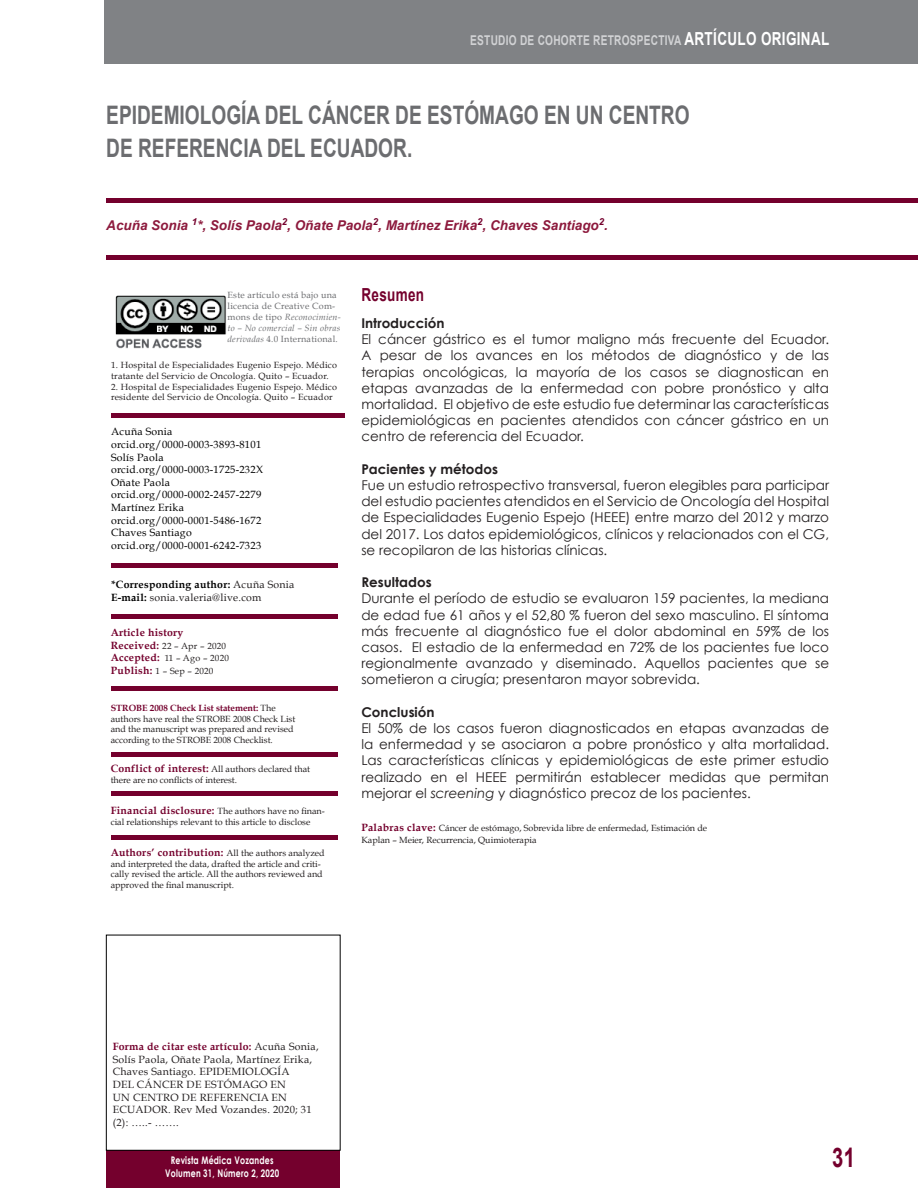
<style>
.page{position:relative;width:918px;height:1188px;background:#fff}
.page>*{position:absolute;margin:0;border:0;box-sizing:border-box;transform-origin:0 0}
.t1{font:700 27px "Arial";color:#74002d;scale:.75 1}
.TÍTULO_AO{font:700 25.5px/33px "Arial";color:#6c6d70;scale:.75 1}
.t2{font:700 18px "Arial";letter-spacing:.025em;color:#74002d;scale:.75 1}
.TEXTO_CUERPO2{font:13.5px/16.2px "Century Gothic";color:#231f20;text-align:justify}
.ANIDADO_AUTORES{font:italic 700 13.5px "Arial";color:#8d1a3d}
.TEXTO_CUERPO2-2{font:700 13.5px "Century Gothic";color:#231f20}
.título_sección_blanc{font:700 13.5px "Arial";letter-spacing:.025em;color:#d1d2d4;scale:.75 1}
.ANIDADO_RECIBIDO_ACE{font:10.5px "Book Antiqua";letter-spacing:.025em;color:#000}
.ANIDADO_RECIBIDO_ACE-2{font:10.5px/12.6px "Book Antiqua";letter-spacing:.025em;color:#231f20}
.ANIDADO_RECIBIDO_ACE-3{font:700 10.5px "Book Antiqua";letter-spacing:.025em;color:#74002d}
.t3{font:700 10.5px "Century Gothic";letter-spacing:.025em;color:#fff;scale:.75 1}
.ANIDADO_KW{font:700 10.5px "Book Antiqua";letter-spacing:.025em;color:#000}
.ANIDADO_KW-2{font:10.5px "Book Antiqua";letter-spacing:.025em;color:#231f20}
.ANIDADO_RECIBIDO_ACE-4{font:9px/10.8px "Book Antiqua";color:#231f20}
.PERTENENCIAS_AUTORES{font:9px/10.8px "Book Antiqua";letter-spacing:.025em;color:#231f20}
.OPEN_ACCESS{font:9px/10.8px "Book Antiqua";letter-spacing:.025em;color:#6c6d70}
.ANIDADO_RECIBIDO_ACE-5{font:9px "Book Antiqua";letter-spacing:.025em;color:#231f20}
.s1{font-size:18px;color:#fff}
.s2{font-style:italic}
.s3{font-weight:400;color:#231f20}
.s4{font-weight:700;color:#000}
.s5{font-weight:700;font-size:10.5px;color:#74002d}
.s6{font-weight:700;color:#74002d}
.s7{font-weight:400;font-size:9px;color:#231f20}
</style>
<div class="page">
<div style="left:105px;top:0;width:813px;height:64px;background:#808285"></div>
<hr style="left:106px;top:199px;width:812px;height:4px;background:#74002d">
<hr style="left:106px;top:256px;width:812px;height:4px;background:#74002d">
<div style="left:106px;top:1150px;width:234px;height:38px;background:#74002d"></div>
<hr style="left:111px;top:413px;width:234px;height:4px;background:#74002d">
<div style="left:111px;top:563px;width:226px;height:5px;background:#74002d"></div>
<img style="left:115px;top:295px;width:112px;height:54px">
<hr style="left:111px;top:614px;width:226px;height:4px;background:#74002d">
<hr style="left:111px;top:753px;width:227px;height:4px;background:#74002d">
<hr style="left:111px;top:686px;width:227px;height:4px;background:#74002d">
<hr style="left:111px;top:792px;width:226px;height:4px;background:#74002d">
<div style="left:111px;top:835px;width:226px;height:5px;background:#74002d"></div>
<p class="título_sección_blanc" style="left:470px;top:31px;width:480px">ESTUDIO DE COHORTE RETROSPECTIVA <span class="s1">ARTÍCULO ORIGINAL</span></p>
<p class="TÍTULO_AO" style="left:106px;top:99px;width:779px">EPIDEMIOLOGÍA DEL CÁNCER DE ESTÓMAGO EN UN CENTRO<br>DE REFERENCIA DEL ECUADOR.</p>
<p class="ANIDADO_AUTORES" style="left:106px;top:217px;width:503px">Acuña Sonia <sup>1</sup>*, Solís Paola<sup>2</sup>, Oñate Paola<sup>2</sup>, Martínez Erika<sup>2</sup>, Chaves Santiago<sup>2</sup>.</p>
<p class="OPEN_ACCESS" style="left:228px;top:290px;width:115px">Este artículo está bajo una licencia de Creative Com&shy;mons de tipo <span class="s2">Reconocimien&shy;to – No comercial – Sin obras derivadas</span> 4.0 International.</p>
<p class="PERTENENCIAS_AUTORES" style="left:111px;top:359px;width:228px">1. Hospital de Especialidades Eugenio Espejo. Médico tratante del Servicio de Oncología. Quito – Ecuador.</p>
<p class="PERTENENCIAS_AUTORES" style="left:111px;top:381px;width:228px">2. Hospital de Especialidades Eugenio Espejo. Médico residente del Servicio de Oncología. Quito – Ecuador</p>
<p class="ANIDADO_RECIBIDO_ACE" style="left:111px;top:425px;width:63px">Acuña Sonia</p>
<p class="ANIDADO_RECIBIDO_ACE" style="left:111px;top:438px;width:152px">orcid.org/0000-0003-3893-8101</p>
<p class="ANIDADO_RECIBIDO_ACE" style="left:111px;top:450px;width:54px">Solís Paola</p>
<p class="ANIDADO_RECIBIDO_ACE" style="left:111px;top:463px;width:153px">orcid.org/0000-0003-1725-232X</p>
<p class="ANIDADO_RECIBIDO_ACE" style="left:111px;top:476px;width:60px">Oñate Paola</p>
<p class="ANIDADO_RECIBIDO_ACE" style="left:111px;top:488px;width:152px">orcid.org/0000-0002-2457-2279</p>
<p class="ANIDADO_RECIBIDO_ACE" style="left:111px;top:501px;width:74px">Martínez Erika</p>
<p class="ANIDADO_RECIBIDO_ACE" style="left:111px;top:513px;width:152px">orcid.org/0000-0001-5486-1672</p>
<p class="ANIDADO_RECIBIDO_ACE" style="left:111px;top:526px;width:82px">Chaves Santiago</p>
<p class="ANIDADO_RECIBIDO_ACE" style="left:111px;top:539px;width:152px">orcid.org/0000-0001-6242-7323</p>
<p class="ANIDADO_KW" style="left:111px;top:578px;width:185px">*Corresponding author: <span class="s3">Acuña Sonia</span></p>
<p class="ANIDADO_KW-2" style="left:111px;top:591px;width:152px"><span class="s4">E-mail:</span> sonia.valeria@live.com</p>
<p class="ANIDADO_RECIBIDO_ACE-3" style="left:111px;top:626px;width:74px">Article history</p>
<p class="ANIDADO_RECIBIDO_ACE-5" style="left:111px;top:640px;width:117px"><span class="s5">Received:</span> 22 – Apr – 2020</p>
<p class="ANIDADO_RECIBIDO_ACE-5" style="left:111px;top:652px;width:120px"><span class="s5">Accepted:</span> 11 – Ago – 2020</p>
<p class="ANIDADO_RECIBIDO_ACE-4" style="left:111px;top:665px;width:104px"><span class="s5">Publish:</span> 1 – Sep – 2020</p>
<p class="ANIDADO_RECIBIDO_ACE-4" style="left:111px;top:702px;width:186px"><span class="s6">STROBE 2008 Check List statement:</span> The authors have real the STROBE 2008 Check List and the manuscript was prepared and revised according to the STROBE 2008 Checklist.</p>
<p class="ANIDADO_RECIBIDO_ACE-4" style="left:111px;top:764px;width:201px"><span class="s5">Conflict of interest:</span> All authors declared that there are no conflicts of interest.</p>
<p class="ANIDADO_RECIBIDO_ACE-4" style="left:111px;top:806px;width:216px"><span class="s5">Financial disclosure:</span> The authors have no finan&shy;cial relationships relevant to this article to disclose</p>
<p class="ANIDADO_RECIBIDO_ACE-3" style="left:111px;top:846px;width:216px">Authors’ contribution: <span class="s7">All the authors analyzed</span></p>
<p class="ANIDADO_RECIBIDO_ACE-4" style="left:111px;top:858px;width:214px">and interpreted the data, drafted the article and criti&shy;cally revised the article. All the authors reviewed and approved the final manuscript.</p>
<p class="t2" style="left:361px;top:283px;width:85px">Resumen</p>
<p class="TEXTO_CUERPO2-2" style="left:361px;top:315px;width:85px">Introducción</p>
<p class="TEXTO_CUERPO2" style="left:361px;top:331px;width:469px">El cáncer gástrico es el tumor maligno más frecuente del Ecuador.<br>A pesar de los avances en los métodos de diagnóstico y de las terapias oncológicas, la mayoría de los casos se diagnostican en etapas avanzadas de la enfermedad con pobre pronóstico y alta mortalidad. El objetivo de este estudio fue determinar las características epidemiológicas en pacientes atendidos con cáncer gástrico en un centro de referencia del Ecuador.</p>
<p class="TEXTO_CUERPO2-2" style="left:361px;top:460px;width:138px">Pacientes y métodos</p>
<p class="TEXTO_CUERPO2" style="left:361px;top:477px;width:469px">Fue un estudio retrospectivo transversal, fueron elegibles para participar del estudio pacientes atendidos en el Servicio de Oncología del Hospital de Especialidades Eugenio Espejo (HEEE) entre marzo del 2012 y marzo del 2017. Los datos epidemiológicos, clínicos y relacionados con el CG, se recopilaron de las historias clínicas.</p>
<p class="TEXTO_CUERPO2-2" style="left:361px;top:574px;width:72px">Resultados</p>
<p class="TEXTO_CUERPO2" style="left:361px;top:590px;width:469px">Durante el período de estudio se evaluaron 159 pacientes, la mediana de edad fue 61 años y el 52,80 % fueron del sexo masculino. El síntoma más frecuente al diagnóstico fue el dolor abdominal en 59% de los casos. El estadio de la enfermedad en 72% de los pacientes fue loco regionalmente avanzado y diseminado. Aquellos pacientes que se sometieron a cirugía; presentaron mayor sobrevida.</p>
<p class="TEXTO_CUERPO2-2" style="left:361px;top:703px;width:75px">Conclusión</p>
<p class="TEXTO_CUERPO2" style="left:361px;top:720px;width:469px">El 50% de los casos fueron diagnosticados en etapas avanzadas de la enfermedad y se asociaron a pobre pronóstico y alta mortalidad.<br>Las características clínicas y epidemiológicas de este primer estudio realizado en el HEEE permitirán establecer medidas que permitan mejorar el <span class="s2">screening</span> y diagnóstico precoz de los pacientes.</p>
<p class="ANIDADO_RECIBIDO_ACE-4" style="left:361px;top:821px;width:347px;line-height:12.6px"><span class="s5">Palabras clave:</span> Cáncer de estómago, Sobrevida libre de enfermedad, Estimación de<br>Kaplan – Meier, Recurrencia, Quimioterapia</p>
<p class="ANIDADO_RECIBIDO_ACE-2" style="left:113px;top:1040px;width:207px"><span class="s6">Forma de citar este artículo:</span> Acuña Sonia,<br>Solís Paola, Oñate Paola, Martínez Erika,<br>Chaves Santiago. EPIDEMIOLOGÍA<br>DEL CÁNCER DE ESTÓMAGO EN<br>UN CENTRO DE REFERENCIA EN<br>ECUADOR. Rev Med Vozandes. 2020; 31 (2): …..- …….</p>
<p class="t3" style="left:171px;top:1154px;width:139px">Revista Médica Vozandes</p>
<p class="t3" style="left:165px;top:1167px;width:153px">Volumen 31, Número 2, 2020</p>
<p class="t1" style="left:832px;top:1140px;width:32px">31</p>
</div>
